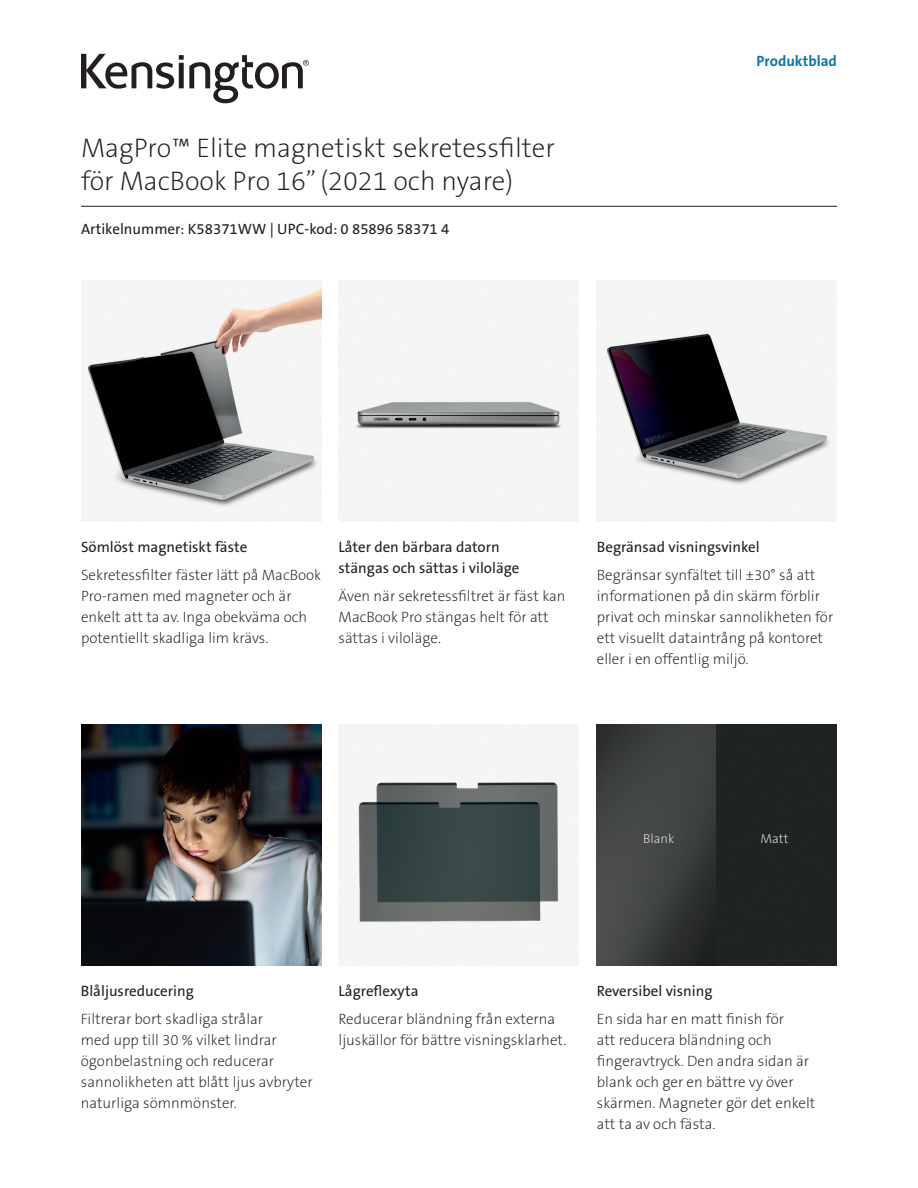
<style>
.page{position:relative;width:918px;height:1188px;background:#fff}
.page>*{position:absolute;margin:0;border:0;box-sizing:border-box;transform-origin:0 0}
.t1{font:27px/32.4px "The Sans KENSINGTON2 XL";color:#231f20}
.t2{font:15px/21px "The Sans KENSINGTON2 XL";color:#231f20}
.t3{font:15px/21px "The Sans KENSINGTON5 Rg";color:#231f20}
.t4{font:15px "The Sans KENSINGTON7 Bd";color:#0e76ae}
.t5{font:13.05px "The Sans KENSINGTON2 XL";color:#e7eae5}
</style>
<div class="page">
<svg style="left:81px;top:54px;width:228px;height:49px"></svg>
<hr style="left:81px;top:206px;width:756px;height:1px;background:#231f20">
<img style="left:81px;top:281px;width:240px;height:240px">
<img style="left:339px;top:281px;width:240px;height:240px">
<img style="left:596px;top:281px;width:240px;height:240px">
<img style="left:81px;top:725px;width:240px;height:240px">
<img style="left:339px;top:725px;width:240px;height:240px">
<img style="left:596px;top:725px;width:240px;height:240px">
<h1 class="t1" style="left:81px;top:133px;width:475px">MagPro™ Elite magnetiskt sekretessfilter för MacBook Pro 16” (2021 och nyare)</h1>
<p class="t3" style="left:81px;top:219px;width:370px">Artikelnummer: K58371WW | UPC-kod: 0 85896 58371 4</p>
<p class="t4" style="left:757px;top:53px;width:82px">Produktblad</p>
<p class="t3" style="left:81px;top:537px;width:168px">Sömlöst magnetiskt fäste</p>
<p class="t2" style="left:81px;top:564px;width:242px">Sekretessfilter fäster lätt på MacBook Pro-ramen med magneter och är enkelt att ta av. Inga obekväma och potentiellt skadliga lim krävs.</p>
<p class="t3" style="left:339px;top:537px;width:182px">Låter den bärbara datorn stängas och sättas i viloläge</p>
<p class="t2" style="left:339px;top:585px;width:228px">Även när sekretessfiltret är fäst kan<br>MacBook Pro stängas helt för att sättas i viloläge.</p>
<p class="t3" style="left:597px;top:537px;width:164px">Begränsad visningsvinkel</p>
<p class="t2" style="left:597px;top:564px;width:238px">Begränsar synfältet till ±30° så att informationen på din skärm förblir privat och minskar sannolikheten för ett visuellt dataintrång på kontoret eller i en offentlig miljö.</p>
<p class="t5" style="left:643px;top:832px;width:33px">Blank</p>
<p class="t5" style="left:761px;top:832px;width:29px">Matt</p>
<p class="t3" style="left:81px;top:981px;width:114px">Blåljusreducering</p>
<p class="t2" style="left:81px;top:1008px;width:233px">Filtrerar bort skadliga strålar<br>med upp till 30 % vilket lindrar ögonbelastning och reducerar sannolikheten att blått ljus avbryter naturliga sömnmönster.</p>
<p class="t3" style="left:339px;top:981px;width:81px">Lågreflexyta</p>
<p class="t2" style="left:339px;top:1008px;width:229px">Reducerar bländning från externa ljuskällor för bättre visningsklarhet.</p>
<p class="t3" style="left:597px;top:981px;width:117px">Reversibel visning</p>
<p class="t2" style="left:597px;top:1008px;width:220px">En sida har en matt finish för<br>att reducera bländning och fingeravtryck. Den andra sidan är blank och ger en bättre vy över skärmen. Magneter gör det enkelt att ta av och fästa.</p>
</div>
